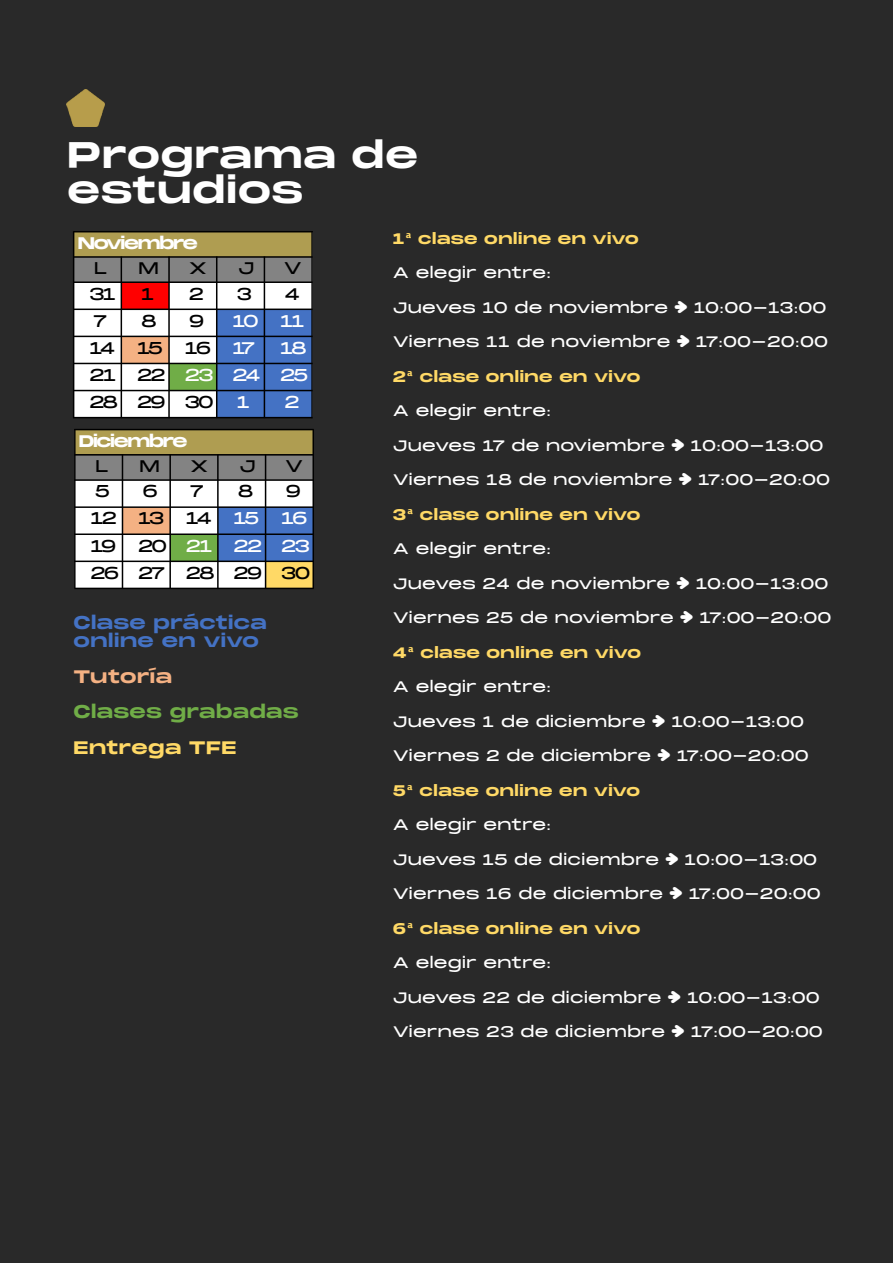
<style>
.page{position:relative;width:893px;height:1263px;background:#292929}
.page>*{position:absolute;margin:0;border:0;box-sizing:border-box;transform-origin:0 0}
.t1{font:700 36px/35.7px "Monument Extended";letter-spacing:-.015em;color:#fff}
.t2{font:700 18px/17.9px "Monument Extended";letter-spacing:-.015em;color:#4472c4}
.t3{font:700 18px "Monument Extended";letter-spacing:-.015em;color:#70ad47}
.t4{font:700 18px "Monument Extended";letter-spacing:-.015em;color:#ffd966}
.t5{font:700 18px "Monument Extended";letter-spacing:-.01em;color:#f4b183}
.t6{font:16.65px/27.2px "Monument Extended";letter-spacing:-.155em;color:#000;text-align:right}
.t7{font:700 16.65px "Monument Extended";letter-spacing:-.125em;color:#fff}
.t8{font:16.65px "Monument Extended";color:#fff}
.t9{font:15px "Monument Extended";letter-spacing:-.02em;color:#fff}
.t10{font:700 15px "Monument Extended";letter-spacing:-.015em;color:#ffd966}
.t11{font:15px "Monument Extended";letter-spacing:-.045em;color:#fff}
.s1{color:#fff}
.s2{font-family:"Lucida Grande"}
.s3{font-family:"Apple SD Gothic Neo"}
</style>
<div class="page">
<div style="left:74px;top:430px;width:240px;height:158px;background:#fff"></div>
<div style="left:75px;top:430px;width:238px;height:25px;background:#af9d51"></div>
<div style="left:75px;top:455px;width:47px;height:25px;background:#838383"></div>
<div style="left:122px;top:455px;width:48px;height:25px;background:#838383"></div>
<div style="left:170px;top:455px;width:48px;height:25px;background:#838383"></div>
<div style="left:218px;top:455px;width:48px;height:25px;background:#838383"></div>
<div style="left:266px;top:455px;width:47px;height:25px;background:#838383"></div>
<div style="left:122px;top:507px;width:48px;height:27px;background:#f4b183"></div>
<div style="left:218px;top:507px;width:48px;height:27px;background:#4472c4"></div>
<div style="left:266px;top:507px;width:47px;height:27px;background:#4472c4"></div>
<div style="left:170px;top:534px;width:48px;height:27px;background:#70ad47"></div>
<div style="left:218px;top:534px;width:48px;height:27px;background:#4472c4"></div>
<div style="left:266px;top:534px;width:47px;height:27px;background:#4472c4"></div>
<div style="left:266px;top:561px;width:47px;height:27px;background:#ffd966"></div>
<hr style="left:122px;top:454px;width:1px;height:135px;background:#000">
<hr style="left:169px;top:454px;width:2px;height:135px;background:#000">
<hr style="left:217px;top:454px;width:2px;height:135px;background:#000">
<hr style="left:265px;top:454px;width:1px;height:135px;background:#000">
<hr style="left:74px;top:479px;width:240px;height:2px;background:#000">
<hr style="left:74px;top:506px;width:240px;height:2px;background:#000">
<hr style="left:74px;top:533px;width:240px;height:2px;background:#000">
<hr style="left:74px;top:561px;width:240px;height:1px;background:#000">
<hr style="left:74px;top:454px;width:240px;height:2px;background:#000">
<hr style="left:74px;top:429px;width:2px;height:160px;background:#000">
<hr style="left:312px;top:429px;width:2px;height:160px;background:#000">
<hr style="left:74px;top:429px;width:240px;height:1px;background:#000">
<hr style="left:74px;top:588px;width:240px;height:1px;background:#000">
<img style="left:67px;top:90px;width:38px;height:36px">
<div style="left:73px;top:232px;width:240px;height:186px;background:#fff"></div>
<div style="left:74px;top:232px;width:238px;height:25px;background:#af9d51"></div>
<div style="left:74px;top:257px;width:47px;height:25px;background:#838383"></div>
<div style="left:121px;top:257px;width:48px;height:25px;background:#838383"></div>
<div style="left:169px;top:257px;width:48px;height:25px;background:#838383"></div>
<div style="left:217px;top:257px;width:47px;height:25px;background:#838383"></div>
<div style="left:264px;top:257px;width:48px;height:25px;background:#838383"></div>
<div style="left:121px;top:282px;width:48px;height:27px;background:#f00"></div>
<div style="left:217px;top:309px;width:47px;height:27px;background:#4472c4"></div>
<div style="left:264px;top:309px;width:48px;height:27px;background:#4472c4"></div>
<div style="left:121px;top:336px;width:48px;height:27px;background:#f4b183"></div>
<div style="left:217px;top:336px;width:47px;height:27px;background:#4472c4"></div>
<div style="left:264px;top:336px;width:48px;height:27px;background:#4472c4"></div>
<div style="left:169px;top:363px;width:48px;height:28px;background:#70ad47"></div>
<div style="left:217px;top:363px;width:47px;height:28px;background:#4472c4"></div>
<div style="left:264px;top:363px;width:48px;height:28px;background:#4472c4"></div>
<div style="left:217px;top:391px;width:47px;height:27px;background:#4472c4"></div>
<div style="left:264px;top:391px;width:48px;height:27px;background:#4472c4"></div>
<hr style="left:121px;top:256px;width:1px;height:162px;background:#000">
<hr style="left:168px;top:256px;width:2px;height:162px;background:#000">
<hr style="left:216px;top:256px;width:1px;height:162px;background:#000">
<hr style="left:264px;top:256px;width:1px;height:162px;background:#000">
<hr style="left:73px;top:281px;width:240px;height:2px;background:#000">
<hr style="left:73px;top:309px;width:240px;height:1px;background:#000">
<hr style="left:73px;top:336px;width:240px;height:1px;background:#000">
<hr style="left:73px;top:363px;width:240px;height:1px;background:#000">
<hr style="left:73px;top:390px;width:240px;height:1px;background:#000">
<hr style="left:73px;top:256px;width:240px;height:2px;background:#000">
<hr style="left:73px;top:231px;width:1px;height:187px;background:#000">
<hr style="left:311px;top:231px;width:2px;height:187px;background:#000">
<hr style="left:73px;top:231px;width:240px;height:1px;background:#000">
<hr style="left:73px;top:417px;width:240px;height:1px;background:#000">
<h1 class="t1" style="left:67px;top:141px;width:353px">Programa de estudios</h1>
<p class="t7" style="left:77px;top:236px;width:122px">Noviembre</p>
<p class="t6" style="left:94px;top:256px;width:15px">L</p>
<p class="t6" style="left:138px;top:256px;width:22px">M</p>
<p class="t6" style="left:189px;top:256px;width:20px">X</p>
<p class="t6" style="left:238px;top:256px;width:18px">J</p>
<p class="t6" style="left:284px;top:256px;width:20px">V</p>
<p class="t6" style="left:89px;top:282px;width:29px">31</p>
<p class="t6" style="left:141px;top:282px;width:15px">1</p>
<p class="t6" style="left:189px;top:282px;width:17px">2</p>
<p class="t6" style="left:236px;top:282px;width:17px">3</p>
<p class="t6" style="left:284px;top:282px;width:18px">4</p>
<p class="t6" style="left:93px;top:309px;width:16px">7</p>
<p class="t6" style="left:141px;top:309px;width:18px">8</p>
<p class="t6" style="left:189px;top:309px;width:18px">9</p>
<p class="t8" style="left:232px;top:313px;width:74px">10 11</p>
<p class="t6" style="left:89px;top:336px;width:76px">14 15</p>
<p class="t6" style="left:184px;top:336px;width:72px">16 <span class="s1">17</span></p>
<p class="t10" style="left:392px;top:232px;width:248px">1<span class="s2">ª</span> clase online en vivo</p>
<p class="t9" style="left:392px;top:266px;width:160px">A elegir entre:</p>
<p class="t11" style="left:392px;top:301px;width:436px">Jueves 10 de noviembre <span class="s3">➜</span> 10:00-13:00</p>
<p class="t9" style="left:392px;top:335px;width:437px">Viernes 11 de noviembre <span class="s3">➜</span> 17:00-20:00</p>
<p class="t10" style="left:392px;top:370px;width:250px">2<span class="s2">ª</span> clase online en vivo</p>
<p class="t9" style="left:392px;top:404px;width:160px">A elegir entre:</p>
<p class="t11" style="left:392px;top:439px;width:433px">Jueves 17 de noviembre <span class="s3">➜</span> 10:00-13:00</p>
<p class="t9" style="left:392px;top:473px;width:440px">Viernes 18 de noviembre <span class="s3">➜</span> 17:00-20:00</p>
<p class="t10" style="left:392px;top:508px;width:250px">3<span class="s2">ª</span> clase online en vivo</p>
<p class="t9" style="left:392px;top:542px;width:160px">A elegir entre:</p>
<p class="t11" style="left:392px;top:577px;width:438px">Jueves 24 de noviembre <span class="s3">➜</span> 10:00-13:00</p>
<p class="t9" style="left:392px;top:611px;width:441px">Viernes 25 de noviembre <span class="s3">➜</span> 17:00-20:00</p>
<p class="t10" style="left:392px;top:646px;width:250px">4<span class="s2">ª</span> clase online en vivo</p>
<p class="t9" style="left:392px;top:680px;width:160px">A elegir entre:</p>
<p class="t9" style="left:392px;top:715px;width:413px">Jueves 1 de diciembre <span class="s3">➜</span> 10:00-13:00</p>
<p class="t9" style="left:392px;top:749px;width:418px">Viernes 2 de diciembre <span class="s3">➜</span> 17:00-20:00</p>
<p class="t10" style="left:392px;top:784px;width:249px">5<span class="s2">ª</span> clase online en vivo</p>
<p class="t9" style="left:392px;top:818px;width:160px">A elegir entre:</p>
<p class="t9" style="left:392px;top:853px;width:427px">Jueves 15 de diciembre <span class="s3">➜</span> 10:00-13:00</p>
<p class="t9" style="left:392px;top:887px;width:430px">Viernes 16 de diciembre <span class="s3">➜</span> 17:00-20:00</p>
<p class="t10" style="left:392px;top:922px;width:250px">6<span class="s2">ª</span> clase online en vivo</p>
<p class="t9" style="left:392px;top:956px;width:160px">A elegir entre:</p>
<p class="t9" style="left:392px;top:991px;width:429px">Jueves 22 de diciembre <span class="s3">➜</span> 10:00-13:00</p>
<p class="t9" style="left:392px;top:1025px;width:432px">Viernes 23 de diciembre <span class="s3">➜</span> 17:00-20:00</p>
<p class="t6" style="left:89px;top:336px;width:221px;text-align:justify;text-indent:191px"><span class="s1">18<br></span>21 22 <span class="s1">23 24 25<br></span>28 29 30</p>
<p class="t8" style="left:236px;top:394px;width:15px">1</p>
<p class="t8" style="left:284px;top:394px;width:17px">2</p>
<p class="t7" style="left:79px;top:433px;width:111px">Diciembre</p>
<p class="t6" style="left:95px;top:454px;width:15px">L</p>
<p class="t6" style="left:139px;top:454px;width:22px">M</p>
<p class="t6" style="left:190px;top:454px;width:20px">X</p>
<p class="t6" style="left:239px;top:454px;width:18px">J</p>
<p class="t6" style="left:285px;top:454px;width:20px">V</p>
<p class="t6" style="left:94px;top:480px;width:17px">5</p>
<p class="t6" style="left:142px;top:480px;width:18px">6</p>
<p class="t6" style="left:190px;top:480px;width:16px">7</p>
<p class="t6" style="left:237px;top:480px;width:18px">8</p>
<p class="t6" style="left:285px;top:480px;width:18px">9</p>
<p class="t6" style="left:90px;top:507px;width:76px">12 13</p>
<p class="t6" style="left:186px;top:507px;width:76px">14 <span class="s1">15</span></p>
<p class="t8" style="left:281px;top:511px;width:29px">16</p>
<p class="t6" style="left:90px;top:534px;width:28px">19</p>
<p class="t6" style="left:90px;top:534px;width:222px">20 <span class="s1">21 22 23<br></span>26 27 28 29 30</p>
<p class="t2" style="left:73px;top:616px;width:195px">Clase práctica online en vivo</p>
<p class="t5" style="left:73px;top:668px;width:101px">Tutoría</p>
<p class="t3" style="left:73px;top:704px;width:227px">Clases grabadas</p>
<p class="t4" style="left:73px;top:739px;width:165px">Entrega TFE</p>
</div>
